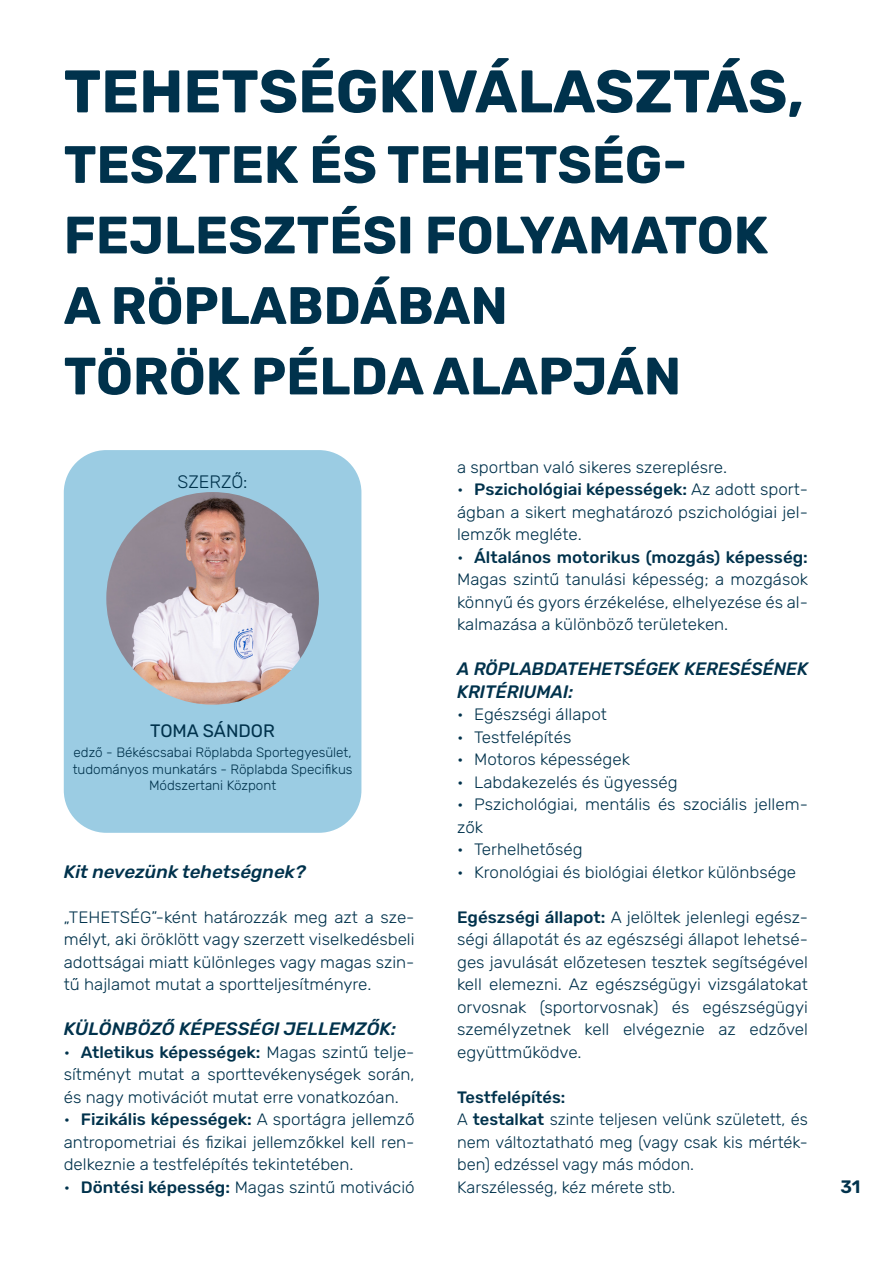
<style>
.page{position:relative;width:893px;height:1263px;background:#fff}
.page>*{position:absolute;margin:0;border:0;box-sizing:border-box;transform-origin:0 0}
.t1{font:700 60px "Rubik";color:#00324c}
.t2{font:700 52.5px/70.5px "Rubik";color:#00324c}
.Bekezdésstílus_1{font:italic 300 18px/22.5px "Rubik";color:#00324c}
.Bekezdésstílus_1-2{font:18px "Rubik";color:#00324c}
.Bekezdésstílus_1-3{font:300 18px "Rubik";color:#00324c}
.t3{font:600 18px "Rubik";color:#00324c}
.Bekezdésstílus_1-4{font:300 16.5px/22.5px "Rubik";color:#00324c;text-align:justify}
.Bekezdésstílus_1-5{font:500 16.5px "Rubik";color:#00324c}
.Bekezdésstílus_1-6{font:300 13.5px/16.2px "Rubik";color:#00324c;text-align:center}
.s1{font-weight:500}
</style>
<div class="page">
<div style="left:64px;top:450px;width:297px;height:383px;background:#9bcce3;border-radius:43px"></div>
<img style="left:106px;top:492px;width:213px;height:213px;border-radius:106px">
<p class="t1" style="left:64px;top:57px;width:741px">TEHETSÉGKIVÁLASZTÁS,</p>
<p class="t2" style="left:64px;top:130px;width:625px">TESZTEK ÉS TEHETSÉG-</p>
<p class="t2" style="left:64px;top:200px;width:706px">FEJLESZTÉSI FOLYAMATOK<br>A RÖPLABDÁBAN</p>
<p class="t2" style="left:64px;top:341px;width:619px">TÖRÖK PÉLDA ALAPJÁN</p>
<p class="Bekezdésstílus_1-3" style="left:178px;top:469px;width:72px">SZERZŐ:</p>
<p class="Bekezdésstílus_1-2" style="left:150px;top:717px;width:126px">TOMA SÁNDOR</p>
<p class="Bekezdésstílus_1-6" style="left:73px;top:745px;width:281px">edző - Békéscsabai Röplabda Sportegyesület, tudományos munkatárs - Röplabda Specifikus<br>Módszertani Központ</p>
<p class="Bekezdésstílus_1" style="left:64px;top:861px;width:243px">Kit nevezünk tehetségnek?</p>
<p class="Bekezdésstílus_1-4" style="left:64px;top:906px;width:352px">„TEHETSÉG”-ként határozzák meg azt a sze&shy;mélyt, aki öröklött vagy szerzett viselkedésbeli adottságai miatt különleges vagy magas szin&shy;tű hajlamot mutat a sportteljesítményre.</p>
<p class="Bekezdésstílus_1" style="left:64px;top:1018px;width:334px">KÜLÖNBÖZŐ KÉPESSÉGI JELLEMZŐK:</p>
<p class="Bekezdésstílus_1-4" style="left:64px;top:1041px;width:352px">• <span class="s1">Atletikus képességek:</span> Magas szintű telje&shy;sítményt mutat a sporttevékenységek során, és nagy motivációt mutat erre vonatkozóan.</p>
<p class="Bekezdésstílus_1-4" style="left:64px;top:1109px;width:352px">• <span class="s1">Fizikális képességek:</span> A sportágra jellemző antropometriai és fizikai jellemzőkkel kell ren&shy;delkeznie a testfelépítés tekintetében.</p>
<p class="Bekezdésstílus_1-4" style="left:64px;top:1176px;width:352px">• <span class="s1">Döntési képesség:</span> Magas szintű motiváció</p>
<p class="Bekezdésstílus_1-4" style="left:457px;top:456px;width:271px">a sportban való sikeres szereplésre.</p>
<p class="Bekezdésstílus_1-4" style="left:457px;top:479px;width:352px">• <span class="s1">Pszichológiai képességek:</span> Az adott sport&shy;ágban a sikert meghatározó pszichológiai jel&shy;lemzők megléte.</p>
<p class="Bekezdésstílus_1-4" style="left:457px;top:546px;width:352px">• <span class="s1">Általános motorikus (mozgás) képesség:<br></span>Magas szintű tanulási képesség; a mozgások könnyű és gyors érzékelése, elhelyezése és al&shy;kalmazása a különböző területeken.</p>
<p class="Bekezdésstílus_1" style="left:457px;top:658px;width:352px">A RÖPLABDATEHETSÉGEK KERESÉSÉNEK<br>KRITÉRIUMAI:</p>
<p class="Bekezdésstílus_1-4" style="left:457px;top:704px;width:151px">• Egészségi állapot</p>
<p class="Bekezdésstílus_1-4" style="left:457px;top:726px;width:116px">• Testfelépítés</p>
<p class="Bekezdésstílus_1-4" style="left:457px;top:749px;width:174px">• Motoros képességek</p>
<p class="Bekezdésstílus_1-4" style="left:457px;top:771px;width:222px">• Labdakezelés és ügyesség</p>
<p class="Bekezdésstílus_1-4" style="left:457px;top:794px;width:352px">• Pszichológiai, mentális és szociális jellem&shy;zők</p>
<p class="Bekezdésstílus_1-4" style="left:457px;top:839px;width:127px">• Terhelhetőség</p>
<p class="Bekezdésstílus_1-4" style="left:457px;top:861px;width:340px">• Kronológiai és biológiai életkor különbsége</p>
<p class="Bekezdésstílus_1-4" style="left:457px;top:906px;width:352px"><span class="s1">Egészségi állapot:</span> A jelöltek jelenlegi egész&shy;ségi állapotát és az egészségi állapot lehetsé&shy;ges javulását előzetesen tesztek segítségével kell elemezni. Az egészségügyi vizsgálatokat orvosnak (sportorvosnak) és egészségügyi személyzetnek kell elvégeznie az edzővel együttműködve.</p>
<p class="Bekezdésstílus_1-5" style="left:457px;top:1085px;width:110px">Testfelépítés:</p>
<p class="Bekezdésstílus_1-4" style="left:457px;top:1109px;width:352px">A <span class="s1">testalkat</span> szinte teljesen velünk született, és nem változtatható meg (vagy csak kis mérték&shy;ben) edzéssel vagy más módon.</p>
<p class="Bekezdésstílus_1-4" style="left:457px;top:1176px;width:220px">Karszélesség, kéz mérete stb.</p>
<p class="t3" style="left:840px;top:1173px;width:21px">31</p>
</div>
